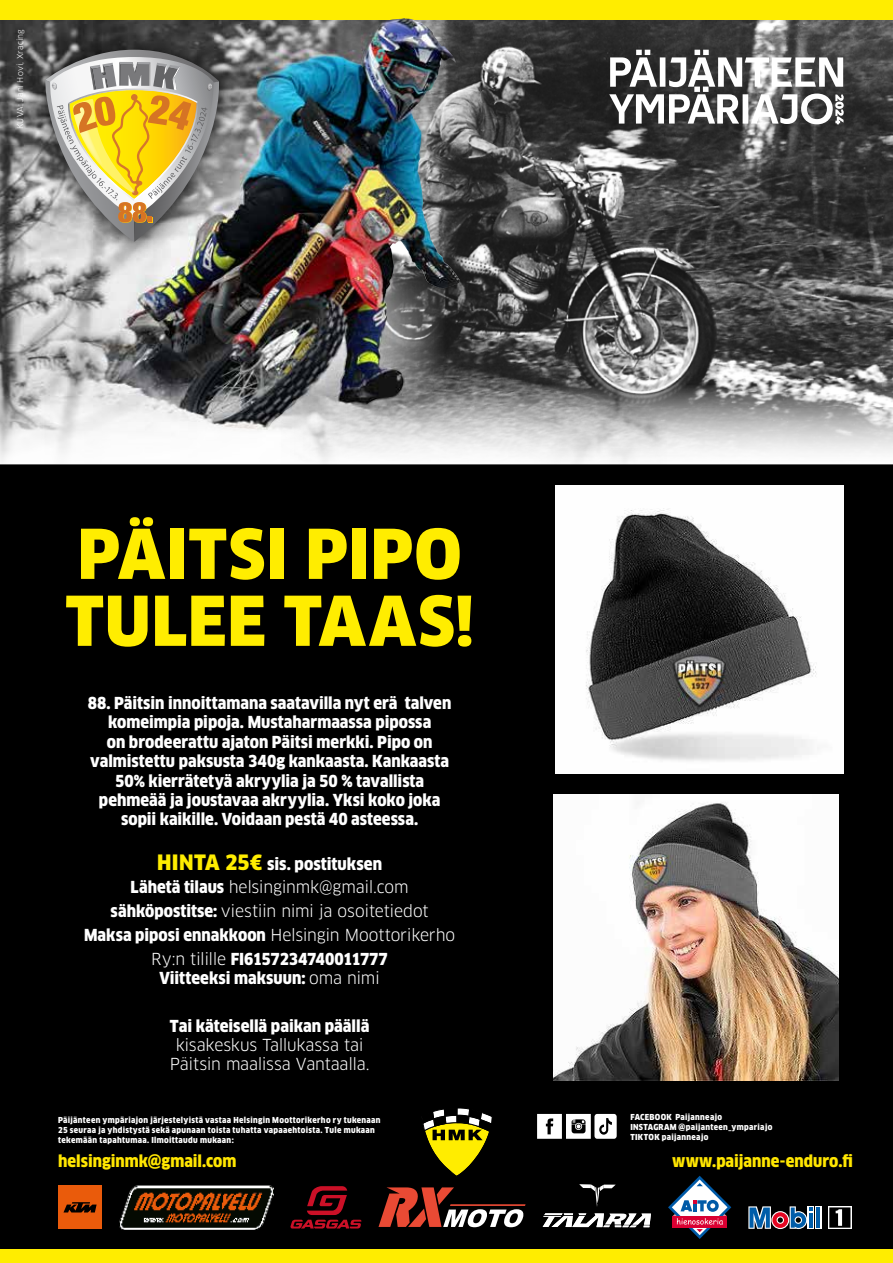
<style>
.page{position:relative;width:893px;height:1263px;background:#fff}
.page>*{position:absolute;margin:0;border:0;box-sizing:border-box;transform-origin:0 0}
.t1{font:900 66.9px/66.9px "Clan Pro Narr";letter-spacing:.01em;color:#ffed00}
.t2{font:900 16.2px/19.4px "Clan Pro Narr";color:#fff;text-align:center}
.t3{font:16.2px/23.7px "Clan Pro";letter-spacing:-.015em;color:#fff;text-align:center}
.t4{font:900 16.2px "Clan Pro Narr";color:#ffe600}
.t5{font:900 8.1px/9.8px "Clan Pro Narr";letter-spacing:.04em;color:#fff}
.t6{font:8.1px "Clan Pro";letter-spacing:.015em;color:#fff}
.s1{font-size:20.7px;color:#ffed00}
.s2{font-family:"Clan Pro Narr";font-weight:900}
.s3{font-family:"Clan Pro";font-weight:400}
</style>
<div class="page">
<img style="left:0;top:19px;width:270px;height:443px">
<img style="left:270px;top:19px;width:623px;height:445px">
<img style="left:330px;top:51px;width:162px;height:308px">
<div style="left:0;top:464px;width:893px;height:785px;background:#000"></div>
<svg style="left:421px;top:1107px;width:72px;height:70px;background:#6c6613"></svg>
<div style="left:0;top:0;width:893px;height:19px;background:#ffed00"></div>
<div style="left:0;top:1249px;width:893px;height:14px;background:#ffed00"></div>
<svg style="left:25px;top:29px;width:101px;height:232px;background:#868686"></svg>
<svg style="left:44px;top:50px;width:82px;height:192px;background:#bdb38b"></svg>
<div style="left:58px;top:1185px;width:44px;height:44px;background:#ea5b0b"></div>
<svg style="left:63px;top:1202px;width:34px;height:10px"></svg>
<img style="left:119px;top:1185px;width:154px;height:44px">
<svg style="left:378px;top:1187px;width:148px;height:40px;background:#6c3a33"></svg>
<svg style="left:290px;top:1186px;width:71px;height:42px;background:#3f040c"></svg>
<svg style="left:668px;top:1176px;width:63px;height:63px"></svg>
<svg style="left:543px;top:1184px;width:108px;height:43px"></svg>
<svg style="left:537px;top:1114px;width:80px;height:25px"></svg>
<svg style="left:828px;top:1206px;width:24px;height:23px"></svg>
<svg style="left:829px;top:1207px;width:21px;height:21px"></svg>
<div style="left:815px;top:1206px;width:6px;height:23px;background:#fff"></div>
<div style="left:808px;top:1206px;width:6px;height:23px;background:#fff"></div>
<hr style="left:816px;top:1207px;width:4px;height:21px;background:#005da9">
<svg style="left:748px;top:1206px;width:65px;height:23px"></svg>
<hr style="left:809px;top:1213px;width:4px;height:15px;background:#005da9">
<img style="left:126px;top:18px;width:278px;height:303px">
<svg style="left:609px;top:50px;width:235px;height:74px"></svg>
<img style="left:556px;top:485px;width:288px;height:288px">
<img style="left:554px;top:795px;width:285px;height:285px">
<p class="t6" style="left:15px;top:129px;width:102px;rotate:-90deg">KUVA: Jani Hovi, Xracing</p>
<h1 class="t1" style="left:65px;top:521px;width:410px">PÄITSI PIPO<br>TULEE TAAS!</h1>
<p class="t2" style="left:88px;top:693px;width:365px">88. Päitsin innoittamana saatavilla nyt erä talven komeimpia pipoja. Mustaharmaassa pipossa<br>on brodeerattu ajaton Päitsi merkki. Pipo on valmistettu paksusta 340g kankaasta. Kankaasta 50% kierrätetyä akryylia ja 50 % tavallista pehmeää ja joustavaa akryylia. Yksi koko joka sopii kaikille. Voidaan pestä 40 asteessa.</p>
<p class="t2" style="left:157px;top:854px;width:226px"><span class="s1">HINTA 25€</span> sis. postituksen</p>
<p class="t3" style="left:84px;top:875px;width:373px"><span class="s2">Lähetä tilaus</span> helsinginmk@gmail.com <span class="s2">sähköpostitse:</span> viestiin nimi ja osoitetiedot<br><span class="s2">Maksa piposi ennakkoon</span> Helsingin Moottorikerho</p>
<p class="t2" style="left:151px;top:949px;width:238px"><span class="s3">Ry:n tilille</span> FI6157234740011777<br>Viitteeksi maksuun: <span class="s3">oma nimi</span></p>
<p class="t2" style="left:170px;top:1016px;width:201px">Tai käteisellä paikan päällä</p>
<p class="t3" style="left:170px;top:1035px;width:201px;line-height:19.4px">kisakeskus Tallukassa tai<br>Päitsin maalissa Vantaalla.</p>
<p class="t5" style="left:58px;top:1115px;width:324px">Päijänteen ympäriajon järjestelyistä vastaa Helsingin Moottorikerho ry tukenaan<br>25 seuraa ja yhdistystä sekä apunaan toista tuhatta vapaaehtoista. Tule mukaan tekemään tapahtumaa. Ilmoittaudu mukaan:</p>
<p class="t4" style="left:58px;top:1151px;width:180px">helsinginmk@gmail.com</p>
<p class="t5" style="left:630px;top:1112px;width:144px">FACEBOOK Paijanneajo<br>INSTAGRAM @paijanteen_ympariajo<br>TIKTOK paijanneajo</p>
<p class="t4" style="left:672px;top:1151px;width:182px">www.paijanne-enduro.fi</p>
</div>
